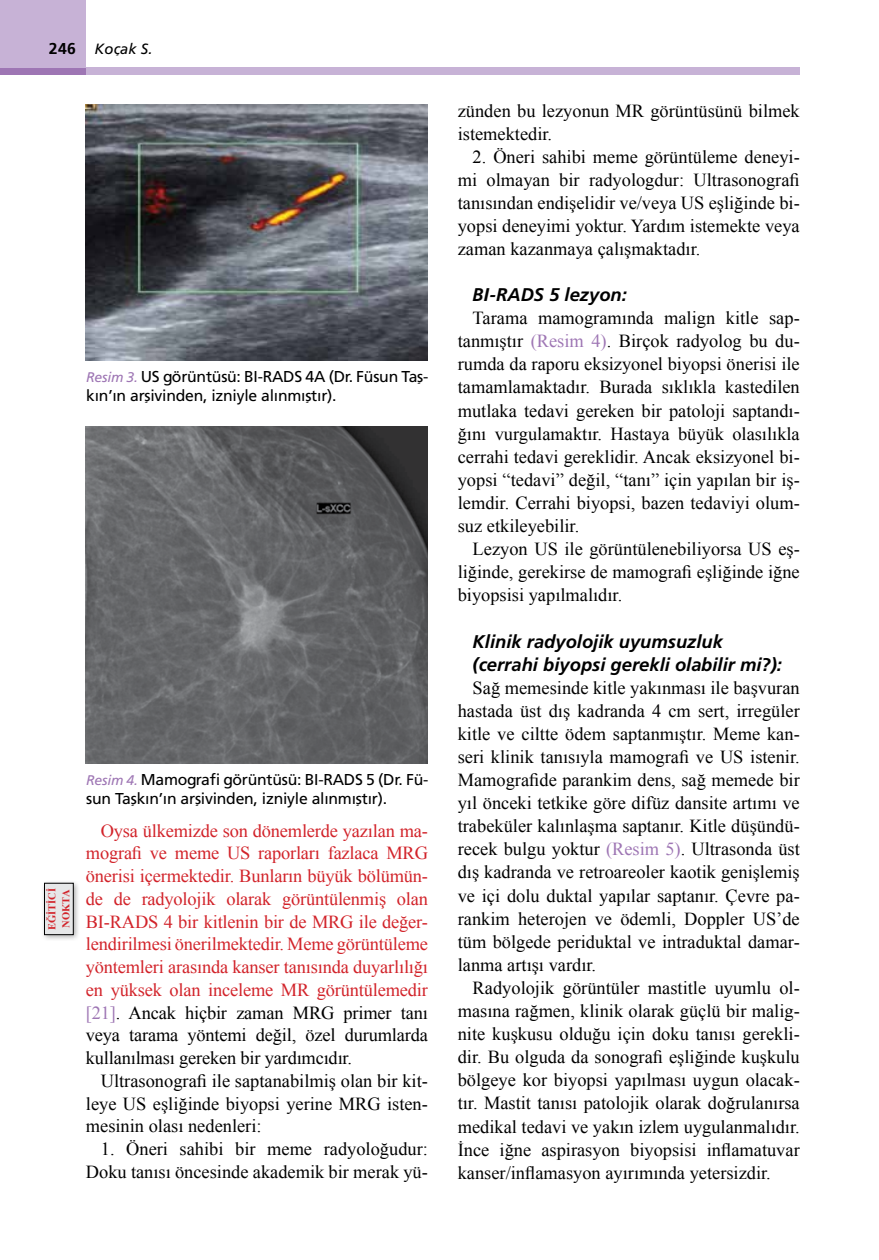
<style>
.page{position:relative;width:879px;height:1260px;background:#fff}
.page>*{position:absolute;margin:0;border:0;box-sizing:border-box;transform-origin:0 0}
.t1{font:18.38px/23.1px "Times New Roman";color:#000;text-align:justify}
.t2{font:18.38px/22.8px "Times New Roman";letter-spacing:-.01em;color:#d2232a;text-align:justify}
.t3{font:18.38px/23.1px "Frutiger Bold Italic Tr";color:#000}
.t4{font:15.75px/19.2px "Frutiger Normal Tr";letter-spacing:-.015em;color:#000}
.t5{font:14.88px "Frutiger Italic Tr";color:#000}
.t6{font:700 10.5px/14px "Times New Roman";color:#d2232a}
.s1{font-family:"Frutiger Bold Tr";font-size:15.75px}
.s2{font-family:"Frutiger Italic Tr";font-size:14px;color:#9e76b4}
.s3{color:#9e76b4}
.s4{color:#000}
</style>
<div class="page">
<div style="left:0;top:68px;width:86px;height:7px;background:#9e76b4"></div>
<div style="left:86px;top:68px;width:713px;height:7px;background:#c7b2d6"></div>
<div style="left:0;top:0;width:86px;height:68px;background:#c7b2d6"></div>
<img style="left:86px;top:105px;width:341px;height:255px">
<img style="left:86px;top:427px;width:341px;height:337px">
<div style="left:40px;top:879px;width:41px;height:63px;background:#000;opacity:.33"></div>
<div style="left:44px;top:883px;width:29px;height:52px;background:#e6e7e8"></div>
<div style="left:44px;top:883px;width:29px;height:52px;border:1px solid #000"></div>
<p class="t5" style="left:49px;top:40px;width:105px"><span class="s1">246</span> Koçak S.</p>
<p class="t4" style="left:86px;top:366px;width:343px"><span class="s2">Resim 3.</span> US görüntüsü: BI-RADS 4A (Dr. Füsun Taş&shy;kın’ın arşivinden, izniyle alınmıştır).</p>
<p class="t6" style="left:45px;top:930px;width:44px;rotate:-90deg">EĞİTİCİ<br>NOKTA</p>
<p class="t4" style="left:86px;top:770px;width:343px"><span class="s2">Resim 4.</span> Mamografi görüntüsü: BI-RADS 5 (Dr. Fü&shy;sun Taşkın’ın arşivinden, izniyle alınmıştır).</p>
<p class="t2" style="left:86px;top:819px;width:343px;text-indent:15px">Oysa ülkemizde son dönemlerde yazılan ma&shy;mografi ve meme US raporları fazlaca MRG önerisi içermektedir. Bunların büyük bölümün&shy;de de radyolojik olarak görüntülenmiş olan BI-RADS 4 bir kitlenin bir de MRG ile değer&shy;lendirilmesi önerilmektedir. Meme görüntüleme yöntemleri arasında kanser tanısında duyarlılığı en yüksek olan inceleme MR görüntülemedir <span class="s3">[21]</span><span class="s4">. Ancak hiçbir zaman MRG primer tanı veya tarama yöntemi değil, özel durumlarda kullanılması gereken bir yardımcıdır.</span></p>
<p class="t1" style="left:86px;top:1069px;width:343px;text-indent:15px">Ultrasonografi ile saptanabilmiş olan bir kit&shy;leye US eşliğinde biyopsi yerine MRG isten&shy;mesinin olası nedenleri:</p>
<p class="t1" style="left:86px;top:1137px;width:343px;text-align:right">1. Öneri sahibi bir meme radyoloğudur:<br>Doku tanısı öncesinde akademik bir merak yü-</p>
<p class="t1" style="left:457px;top:100px;width:343px">zünden bu lezyonun MR görüntüsünü bilmek istemektedir.</p>
<p class="t1" style="left:457px;top:145px;width:343px;text-indent:15px">2. Öneri sahibi meme görüntüleme deneyi&shy;mi olmayan bir radyologdur: Ultrasonografi tanısından endişelidir ve/veya US eşliğinde bi&shy;yopsi deneyimi yoktur. Yardım istemekte veya zaman kazanmaya çalışmaktadır.</p>
<p class="t3" style="left:472px;top:283px;width:156px">BI-RADS 5 lezyon:</p>
<p class="t1" style="left:457px;top:306px;width:343px;text-indent:15px">Tarama mamogramında malign kitle sap&shy;tanmıştır <span class="s3">(Resim 4)</span>. Birçok radyolog bu du&shy;rumda da raporu eksizyonel biyopsi önerisi ile tamamlamaktadır. Burada sıklıkla kastedilen mutlaka tedavi gereken bir patoloji saptandı&shy;ğını vurgulamaktır. Hastaya büyük olasılıkla cerrahi tedavi gereklidir. Ancak eksizyonel bi&shy;yopsi “tedavi” değil, “tanı” için yapılan bir iş&shy;lemdir. Cerrahi biyopsi, bazen tedaviyi olum&shy;suz etkileyebilir.</p>
<p class="t1" style="left:457px;top:537px;width:343px;text-indent:15px">Lezyon US ile görüntülenebiliyorsa US eş&shy;liğinde, gerekirse de mamografi eşliğinde iğne biyopsisi yapılmalıdır.</p>
<p class="t3" style="left:472px;top:629px;width:311px">Klinik radyolojik uyumsuzluk (cerrahi biyopsi gerekli olabilir mi?):</p>
<p class="t1" style="left:457px;top:676px;width:343px;text-indent:15px">Sağ memesinde kitle yakınması ile başvuran hastada üst dış kadranda 4 cm sert, irregüler kitle ve ciltte ödem saptanmıştır. Meme kan&shy;seri klinik tanısıyla mamografi ve US istenir.<br>Mamografide parankim dens, sağ memede bir yıl önceki tetkike göre difüz dansite artımı ve trabeküler kalınlaşma saptanır. Kitle düşündü&shy;recek bulgu yoktur <span class="s3">(Resim 5)</span>. Ultrasonda üst dış kadranda ve retroareoler kaotik genişlemiş ve içi dolu duktal yapılar saptanır. Çevre pa&shy;rankim heterojen ve ödemli, Doppler US’de tüm bölgede periduktal ve intraduktal damar&shy;lanma artışı vardır.</p>
<p class="t1" style="left:457px;top:976px;width:343px;text-indent:15px">Radyolojik görüntüler mastitle uyumlu ol&shy;masına rağmen, klinik olarak güçlü bir malig&shy;nite kuşkusu olduğu için doku tanısı gerekli&shy;dir. Bu olguda da sonografi eşliğinde kuşkulu bölgeye kor biyopsi yapılması uygun olacak&shy;tır. Mastit tanısı patolojik olarak doğrulanırsa medikal tedavi ve yakın izlem uygulanmalıdır.<br>İnce iğne aspirasyon biyopsisi inflamatuvar kanser/inflamasyon ayırımında yetersizdir.</p>
</div>
